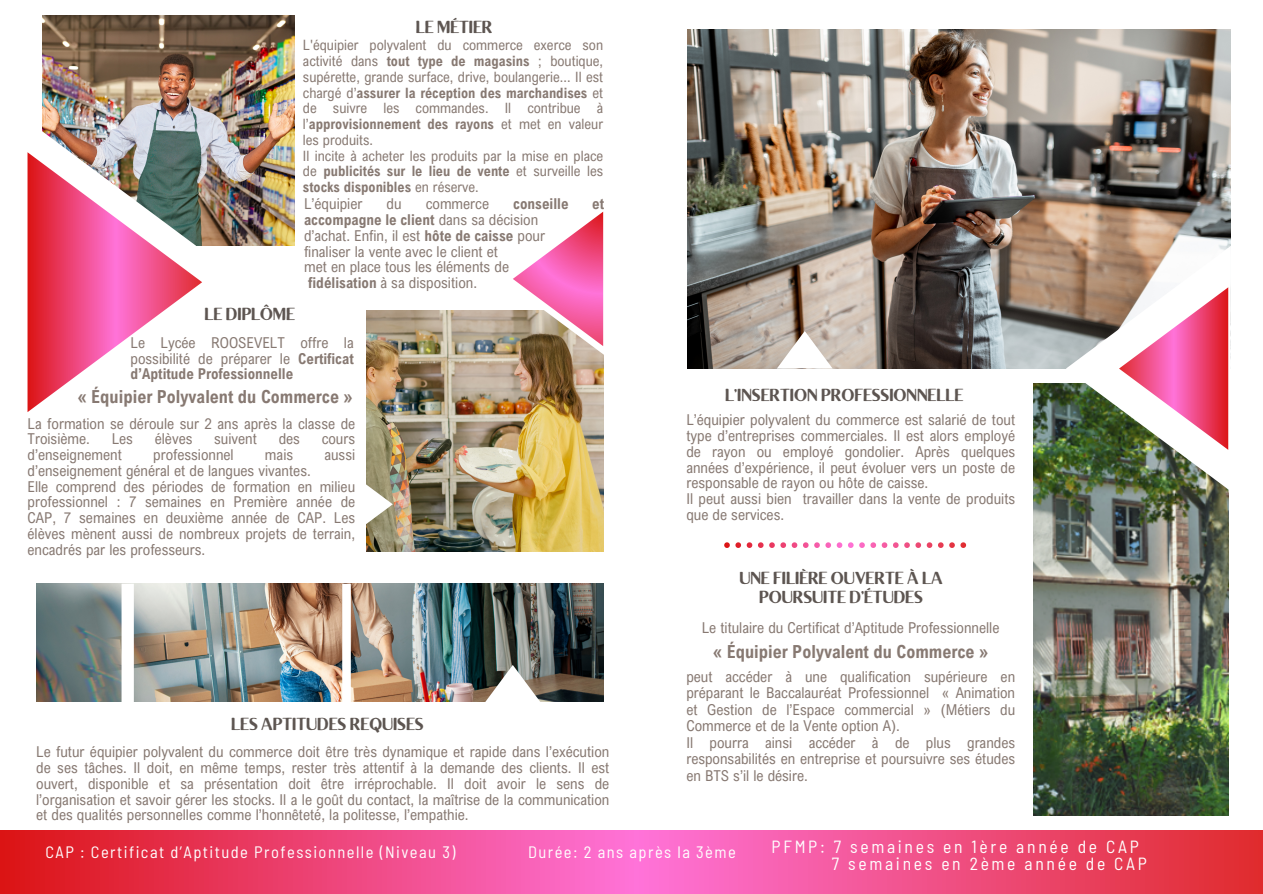
<style>
.page{position:relative;width:1263px;height:894px;background:#fff}
.page>*{position:absolute;margin:0;border:0;box-sizing:border-box;transform-origin:0 0}
.t1{font:700 18px "Arial Nova Cond";color:#877972}
.t2{font:700 17.55px/18.6px "Brixton Sans TC";color:#5d5551;text-align:center}
.t3{font:semi-condensed 17.55px/16.8px "Barlow";letter-spacing:.155em;color:#fff}
.t4{font:semi-condensed 16.5px "Barlow";letter-spacing:.09em;color:#fff}
.t5{font:15px/15.8px "Arial Nova Cond";color:#877972;text-align:justify}
.t6{font:700 15px "Arial Nova Cond";color:#877972}
.t7{font:14.25px/15.8px "Arial Nova Cond";color:#877972;text-align:justify}
.s1{font-weight:700}
.s2{font-weight:400}
</style>
<div class="page">
<img style="left:42px;top:16px;width:252px;height:229px">
<img style="left:366px;top:310px;width:237px;height:241px">
<img style="left:687px;top:30px;width:543px;height:338px">
<img style="left:1033px;top:383px;width:196px;height:432px">
<svg style="left:0;top:830px;width:1263px;height:63px;background:#ee497c"></svg>
<img style="left:27px;top:116px;width:169px;height:260px">
<svg style="left:366px;top:476px;width:27px;height:56px"></svg>
<svg style="left:28px;top:152px;width:174px;height:260px"></svg>
<svg style="left:513px;top:211px;width:91px;height:168px"></svg>
<img style="left:36px;top:583px;width:567px;height:118px">
<div style="left:122px;top:583px;width:12px;height:119px;background:#fff"></div>
<div style="left:342px;top:583px;width:9px;height:119px;background:#fff"></div>
<svg style="left:485px;top:664px;width:56px;height:38px"></svg>
<svg style="left:777px;top:331px;width:56px;height:37px"></svg>
<img style="left:1066px;top:246px;width:165px;height:245px">
<svg style="left:724px;top:542px;width:242px;height:6px"></svg>
<p class="t2" style="left:416px;top:20px;width:78px">LE MÉTIER</p>
<h1 class="t7" style="left:303px;top:37px;width:302px">L'équipier polyvalent du commerce exerce son activité dans <span class="s1">tout type de magasins</span> ; boutique, supérette, grande surface, drive, boulangerie... Il est chargé d’<span class="s1">assurer la réception des marchandises</span> et de suivre les commandes. Il contribue à l’<span class="s1">approvisionnement des rayons</span> et met en valeur les produits.</h1>
<p class="t7" style="left:303px;top:147px;width:302px">Il incite à acheter les produits par la mise en place de <span class="s1">publicités sur le lieu de vente</span> et surveille les <span class="s1">stocks disponibles</span> en réserve.</p>
<p class="t5" style="left:304px;top:196px;width:60px">L’équipier</p>
<p class="t5" style="left:387px;top:196px;width:16px">du</p>
<p class="t5" style="left:426px;top:196px;width:65px">commerce</p>
<p class="t6" style="left:513px;top:194px;width:57px">conseille</p>
<p class="t6" style="left:592px;top:194px;width:13px">et</p>
<p class="t6" style="left:304px;top:210px;width:236px">accompagne le client <span class="s2">dans sa décision</span></p>
<h2 class="t5" style="left:304px;top:227px;width:242px">d’achat. Enfin, il est <span class="s1">hôte de caisse</span> pour</h2>
<p class="t5" style="left:304px;top:243px;width:195px">finaliser la vente avec le client et</p>
<p class="t5" style="left:304px;top:259px;width:207px">met en place tous les éléments de</p>
<p class="t5" style="left:308px;top:274px;width:170px"><span class="s1">fidélisation</span> à sa disposition.</p>
<p class="t2" style="left:205px;top:306px;width:92px">LE DIPLÔME</p>
<p class="t5" style="left:131px;top:334px;width:225px">Le Lycée ROOSEVELT offre la possibilité de préparer le <span class="s1">Certificat d’Aptitude Professionnelle</span></p>
<p class="t1" style="left:78px;top:385px;width:276px">« Équipier Polyvalent du Commerce »</p>
<p class="t5" style="left:28px;top:415px;width:329px">La formation se déroule sur 2 ans après la classe de<br>Troisième.</p>
<p class="t5" style="left:112px;top:430px;width:23px">Les</p>
<p class="t5" style="left:155px;top:430px;width:39px">élèves</p>
<p class="t5" style="left:214px;top:430px;width:44px">suivent</p>
<p class="t5" style="left:279px;top:430px;width:23px">des</p>
<p class="t5" style="left:322px;top:430px;width:35px">cours</p>
<p class="t5" style="left:28px;top:446px;width:96px">d’enseignement</p>
<p class="t5" style="left:153px;top:446px;width:82px">professionnel</p>
<p class="t5" style="left:265px;top:446px;width:30px">mais</p>
<p class="t5" style="left:324px;top:446px;width:32px">aussi</p>
<p class="t5" style="left:28px;top:462px;width:285px">d’enseignement général et de langues vivantes.</p>
<p class="t5" style="left:28px;top:478px;width:329px">Elle comprend des périodes de formation en milieu professionnel : 7 semaines en Première année de CAP, 7 semaines en deuxième année de CAP. Les élèves mènent aussi de nombreux projets de terrain, encadrés par les professeurs.</p>
<p class="t2" style="left:231px;top:716px;width:194px">LES APTITUDES REQUISES</p>
<h1 class="t5" style="left:36px;top:743px;width:575px">Le futur équipier polyvalent du commerce doit être très dynamique et rapide dans l’exécution de ses tâches. Il doit, en même temps, rester très attentif à la demande des clients. Il est ouvert, disponible et sa présentation doit être irréprochable. Il doit avoir le sens de l’organisation et savoir gérer les stocks. Il a le goût du contact, la maîtrise de la communication et des qualités personnelles comme l’honnêteté, la politesse, l’empathie.</h1>
<p class="t2" style="left:725px;top:387px;width:240px">L’INSERTION PROFESSIONNELLE</p>
<p class="t5" style="left:686px;top:411px;width:330px">L’équipier polyvalent du commerce est salarié de tout type d’entreprises commerciales. Il est alors employé de rayon ou employé gondolier. Après quelques années d’expérience, il peut évoluer vers un poste de responsable de rayon ou hôte de caisse.</p>
<p class="t5" style="left:686px;top:490px;width:330px">Il peut aussi bien travailler dans la vente de produits que de services.</p>
<p class="t2" style="left:739px;top:570px;width:205px">UNE FILIÈRE OUVERTE À LA<br>POURSUITE D’ÉTUDES</p>
<h1 class="t5" style="left:702px;top:619px;width:299px">Le titulaire du Certificat d’Aptitude Professionnelle</h1>
<p class="t1" style="left:713px;top:640px;width:276px">« Équipier Polyvalent du Commerce »</p>
<h2 class="t5" style="left:686px;top:667px;width:330px;line-height:16.5px">peut accéder à une qualification supérieure en préparant le Baccalauréat Professionnel « Animation et Gestion de l’Espace commercial » (Métiers du Commerce et de la Vente option A).</h2>
<p class="t5" style="left:686px;top:733px;width:330px;line-height:16.5px">Il pourra ainsi accéder à de plus grandes responsabilités en entreprise et poursuivre ses études en BTS s’il le désire.</p>
<p class="t4" style="left:45px;top:841px;width:411px">CAP : Certificat d’Aptitude Professionnelle (Niveau 3)</p>
<p class="t4" style="left:528px;top:841px;width:209px">Durée: 2 ans après la 3ème</p>
<h1 class="t3" style="left:832px;top:837px;width:317px;text-indent:-60px">PFMP: 7 semaines en 1ère année de CAP<br>7 semaines en 2ème année de CAP</h1>
</div>
